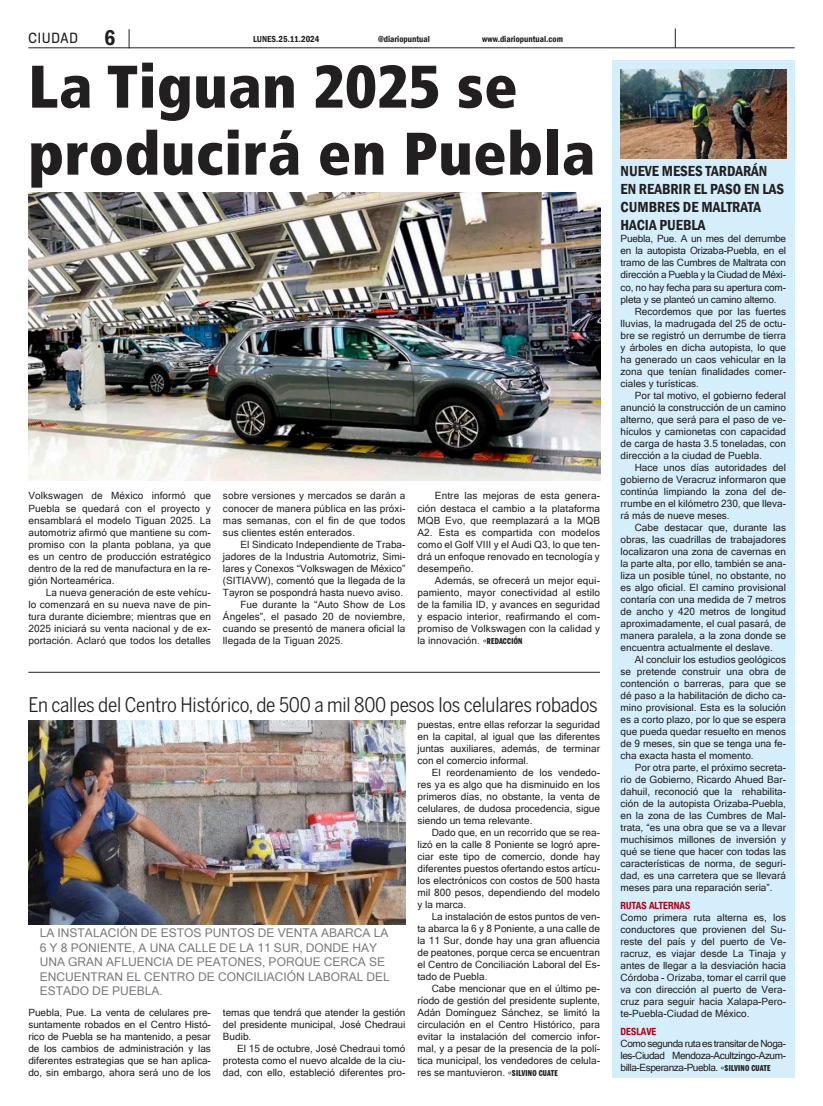
<style>
.page{position:relative;width:823px;height:1106px;background:#fff}
.page>*{position:absolute;margin:0;border:0;box-sizing:border-box;transform-origin:0 0}
.t1{font:900 condensed 60px "Frutiger";letter-spacing:.01em;color:#231f20}
.t2{font:600 condensed 22px "Franklin Gothic";color:#231f20}
.t3{font:20px "Benton Sans Cond";letter-spacing:-.01em;color:#231f20}
.t4{font:600 condensed 15px/18px "Franklin Gothic";color:#231f20}
.t5{font:13px "Titling Gothic FB Narrow";letter-spacing:.08em;color:#231f20}
.t6{font:12px/14.4px "Microsoft Sans Serif";color:#76787b}
.t7{font:10px/12px "Microsoft Sans Serif";color:#231f20;text-align:justify}
.t8{font:700 condensed 10px "Helvetica Neue LT Std";color:#a9011a}
.t9{font:600 condensed 9px "Franklin Gothic";color:#231f20}
.s1{font-family:"Benton Sans Comp";font-weight:900;font-size:8px}
</style>
<div class="page">
<div style="left:611px;top:60px;width:183px;height:1017px;background:#d4effb"></div>
<hr style="left:28px;top:47px;width:766px;height:1px;background:#231f20">
<svg style="left:674px;top:28px;width:1px;height:20px"></svg>
<svg style="left:129px;top:29px;width:1px;height:19px"></svg>
<img style="left:28px;top:193px;width:571px;height:287px">
<hr style="left:28px;top:671px;width:571px;height:1px;background:#231f20">
<img style="left:28px;top:720px;width:377px;height:204px">
<img style="left:620px;top:69px;width:165px;height:89px">
<p class="t5" style="left:28px;top:31px;width:51px">CIUDAD</p>
<p class="t2" style="left:104px;top:23px;width:13px">6</p>
<p class="t9" style="left:253px;top:33px;width:68px">LUNES.25.11.2024</p>
<p class="t9" style="left:378px;top:33px;width:53px">@diariopuntual</p>
<p class="t9" style="left:482px;top:33px;width:82px">www.diariopuntual.com</p>
<p class="t1" style="left:28px;top:50px;width:490px">La Tiguan 2025 se</p>
<p class="t1" style="left:28px;top:117px;width:568px">producirá en Puebla</p>
<p class="t7" style="left:28px;top:490px;width:184px">Volkswagen de México informó que Puebla se quedará con el proyecto y ensamblará el modelo Tiguan 2025. La automotriz afirmó que mantiene su com&shy;promiso con la planta poblana, ya que es un centro de producción estratégico dentro de la red de manufactura en la re&shy;gión Norteamérica.</p>
<p class="t7" style="left:28px;top:586px;width:184px;text-indent:17px">La nueva generación de este vehícu&shy;lo comenzará en su nueva nave de pin&shy;tura durante diciembre; mientras que en 2025 iniciará su venta nacional y de ex&shy;portación. Aclaró que todos los detalles</p>
<p class="t7" style="left:223px;top:490px;width:184px">sobre versiones y mercados se darán a conocer de manera pública en las próxi&shy;mas semanas, con el fin de que todos sus clientes estén enterados.</p>
<p class="t7" style="left:223px;top:538px;width:184px;text-indent:17px">El Sindicato Independiente de Traba&shy;jadores de la Industria Automotriz, Simi&shy;lares y Conexos “Volkswagen de México” (SITIAVW), comentó que la llegada de la Tayron se pospondrá hasta nuevo aviso.</p>
<p class="t7" style="left:223px;top:598px;width:184px;text-indent:17px">Fue durante la “Auto Show de Los Ángeles”, el pasado 20 de noviembre, cuando se presentó de manera oficial la llegada de la Tiguan 2025.</p>
<p class="t7" style="left:417px;top:490px;width:184px;text-indent:17px">Entre las mejoras de esta genera&shy;ción destaca el cambio a la plataforma MQB Evo, que reemplazará a la MQB A2. Esta es compartida con modelos como el Golf VIII y el Audi Q3, lo que ten&shy;drá un enfoque renovado en tecnología y desempeño.</p>
<p class="t7" style="left:417px;top:574px;width:184px;text-indent:17px">Además, se ofrecerá un mejor equi&shy;pamiento, mayor conectividad al estilo de la familia ID, y avances en seguridad y espacio interior, reafirmando el com&shy;promiso de Volkswagen con la calidad y la innovación. °<span class="s1">REDACCIÓN</span></p>
<p class="t3" style="left:28px;top:693px;width:570px">En calles del Centro Histórico, de 500 a mil 800 pesos los celulares robados</p>
<p class="t6" style="left:40px;top:926px;width:351px">LA INSTALACIÓN DE ESTOS PUNTOS DE VENTA ABARCA LA 6 Y 8 PONIENTE, A UNA CALLE DE LA 11 SUR, DONDE HAY UNA GRAN AFLUENCIA DE PEATONES, PORQUE CERCA SE ENCUENTRAN EL CENTRO DE CONCILIACIÓN LABORAL DEL ESTADO DE PUEBLA.</p>
<p class="t7" style="left:28px;top:1006px;width:184px">Puebla, Pue. La venta de celulares pre&shy;suntamente robados en el Centro Histó&shy;rico de Puebla se ha mantenido, a pesar de los cambios de administración y las diferentes estrategias que se han aplica&shy;do, sin embargo, ahora será uno de los</p>
<p class="t7" style="left:223px;top:1006px;width:184px">temas que tendrá que atender la gestión del presidente municipal, José Chedraui Budib.</p>
<p class="t7" style="left:223px;top:1042px;width:184px;text-indent:14px">El 15 de octubre, José Chedraui tomó protesta como el nuevo alcalde de la ciu&shy;dad, con ello, estableció diferentes pro-</p>
<p class="t7" style="left:417px;top:718px;width:184px">puestas, entre ellas reforzar la seguridad en la capital, al igual que las diferentes juntas auxiliares, además, de terminar con el comercio informal.</p>
<p class="t7" style="left:417px;top:766px;width:184px;text-indent:14px">El reordenamiento de los vendedo&shy;res ya es algo que ha disminuido en los primeros días, no obstante, la venta de celulares, de dudosa procedencia, sigue siendo un tema relevante.</p>
<p class="t7" style="left:417px;top:826px;width:184px;text-indent:14px">Dado que, en un recorrido que se rea&shy;lizó en la calle 8 Poniente se logró apre&shy;ciar este tipo de comercio, donde hay diferentes puestos ofertando estos artícu&shy;los electrónicos con costos de 500 hasta mil 800 pesos, dependiendo del modelo y la marca.</p>
<p class="t7" style="left:417px;top:910px;width:184px;text-indent:14px">La instalación de estos puntos de ven&shy;ta abarca la 6 y 8 Poniente, a una calle de la 11 Sur, donde hay una gran afluencia de peatones, porque cerca se encuentran el Centro de Conciliación Laboral del Es&shy;tado de Puebla.</p>
<p class="t7" style="left:417px;top:982px;width:184px;text-indent:14px">Cabe mencionar que en el último pe&shy;ríodo de gestión del presidente suplente, Adán Domínguez Sánchez, se limitó la circulación en el Centro Histórico, para evitar la instalación del comercio infor&shy;mal, y a pesar de la presencia de la polí&shy;tica municipal, los vendedores de celula&shy;res se mantuvieron. °<span class="s1">SILVINO CUATE</span></p>
<p class="t4" style="left:620px;top:162px;width:165px">NUEVE MESES TARDARÁN<br>EN REABRIR EL PASO EN LAS<br>CUMBRES DE MALTRATA<br>HACIA PUEBLA</p>
<p class="t7" style="left:620px;top:233px;width:167px">Puebla, Pue. A un mes del derrumbe en la autopista Orizaba-Puebla, en el tramo de las Cumbres de Maltrata con dirección a Puebla y la Ciudad de Méxi&shy;co, no hay fecha para su apertura com&shy;pleta y se planteó un camino alterno.</p>
<p class="t7" style="left:620px;top:305px;width:167px;text-indent:14px">Recordemos que por las fuertes lluvias, la madrugada del 25 de octu&shy;bre se registró un derrumbe de tierra y árboles en dicha autopista, lo que ha generado un caos vehicular en la zona que tenían finalidades comer&shy;ciales y turísticas.</p>
<p class="t7" style="left:620px;top:389px;width:167px;text-indent:14px">Por tal motivo, el gobierno federal anunció la construcción de un camino alterno, que será para el paso de ve&shy;hículos y camionetas con capacidad de carga de hasta 3.5 toneladas, con dirección a la ciudad de Puebla.</p>
<p class="t7" style="left:620px;top:461px;width:167px;text-indent:14px">Hace unos días autoridades del gobierno de Veracruz informaron que continúa limpiando la zona del de&shy;rrumbe en el kilómetro 230, que lleva&shy;rá más de nueve meses.</p>
<p class="t7" style="left:620px;top:521px;width:167px;text-indent:14px">Cabe destacar que, durante las obras, las cuadrillas de trabajadores localizaron una zona de cavernas en la parte alta, por ello, también se ana&shy;liza un posible túnel, no obstante, no es algo oficial. El camino provisional contaría con una medida de 7 metros de ancho y 420 metros de longitud aproximadamente, el cual pasará, de manera paralela, a la zona donde se encuentra actualmente el deslave.</p>
<p class="t7" style="left:620px;top:653px;width:167px;text-indent:14px">Al concluir los estudios geológicos se pretende construir una obra de contención o barreras, para que se dé paso a la habilitación de dicho ca&shy;mino provisional. Esta es la solución es a corto plazo, por lo que se espera que pueda quedar resuelto en menos de 9 meses, sin que se tenga una fe&shy;cha exacta hasta el momento.</p>
<p class="t7" style="left:620px;top:761px;width:167px;text-indent:14px">Por otra parte, el próximo secreta&shy;rio de Gobierno, Ricardo Ahued Bar&shy;dahuil, reconoció que la rehabilita&shy;ción de la autopista Orizaba-Puebla, en la zona de las Cumbres de Mal&shy;trata, “es una obra que se va a llevar muchísimos millones de inversión y qué se tiene que hacer con todas las características de norma, de seguri&shy;dad, es una carretera que se llevará meses para una reparación seria”.</p>
<p class="t8" style="left:620px;top:899px;width:71px">RUTAS ALTERNAS</p>
<p class="t7" style="left:620px;top:911px;width:167px">Como primera ruta alterna es, los conductores que provienen del Su&shy;reste del país y del puerto de Ve&shy;racruz, es viajar desde La Tinaja y antes de llegar a la desviación hacia Córdoba - Orizaba, tomar el carril que va con dirección al puerto de Vera&shy;cruz para seguir hacia Xalapa-Pero&shy;te-Puebla-Ciudad de México.</p>
<p class="t8" style="left:620px;top:1025px;width:37px">DESLAVE</p>
<p class="t7" style="left:620px;top:1037px;width:167px">Como segunda ruta es transitar de Noga&shy;les-Ciudad Mendoza-Acultzingo-Azum&shy;billa-Esperanza-Puebla. °<span class="s1">SILVINO CUATE</span></p>
</div>
